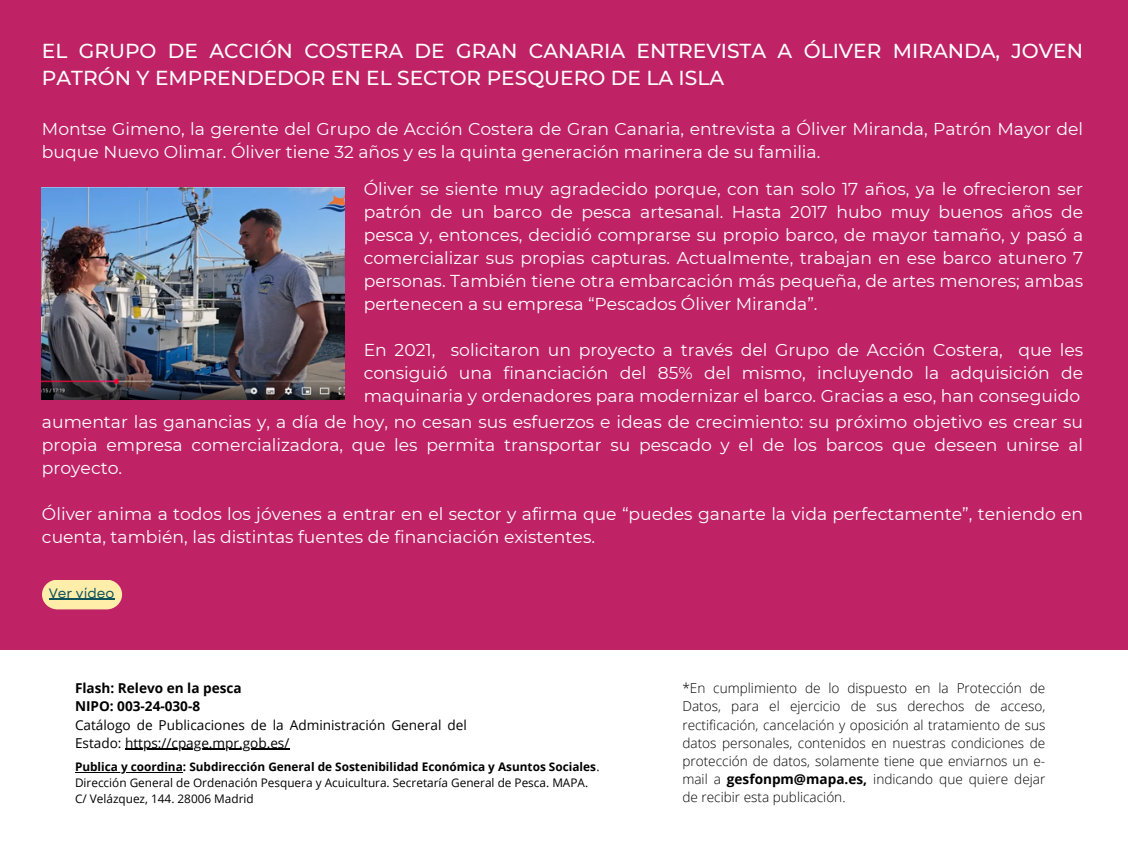
<style>
.page{position:relative;width:1128px;height:851px;background:#fff}
.page>*{position:absolute;margin:0;border:0;box-sizing:border-box;transform-origin:0 0}
.t1{font:500 20.2px/27px "Montserrat";color:#fff}
.t2{font:17.2px/23px "Montserrat";color:#fff;text-align:justify}
.t3{font:300 13.6px/18.2px "Open Sans";color:#000;text-align:justify}
.t4{font:13.6px/18.2px "Open Sans";color:#000}
.t5{font:700 13.6px/18.2px "Open Sans";color:#000}
.t6{font:13.6px "Garet";color:#0e515b}
.t7{font:11.8px/15.8px "Open Sans";color:#000}
.s1{font-weight:700}
</style>
<div class="page">
<hr style="left:125px;top:748px;width:165px;height:2px;background:#000">
<hr style="left:75px;top:772px;width:108px;height:1px;background:#000">
<div style="left:0;top:0;width:1128px;height:650px;background:#bf2265"></div>
<img style="left:42px;top:188px;width:303px;height:211px">
<svg style="left:42px;top:580px;width:80px;height:29px;background:#f2d9a1"></svg>
<hr style="left:49px;top:599px;width:65px;height:1px;background:#0e515b">
<p class="t1" style="left:42px;top:37px;width:1043px">EL GRUPO DE ACCIÓN COSTERA DE GRAN CANARIA ENTREVISTA A ÓLIVER MIRANDA, JOVEN<br>PATRÓN Y EMPRENDEDOR EN EL SECTOR PESQUERO DE LA ISLA</p>
<p class="t2" style="left:42px;top:117px;width:1043px">Montse Gimeno, la gerente del Grupo de Acción Costera de Gran Canaria, entrevista a Óliver Miranda, Patrón Mayor del buque Nuevo Olimar. Óliver tiene 32 años y es la quinta generación marinera de su familia.</p>
<p class="t2" style="left:364px;top:177px;width:721px">Óliver se siente muy agradecido porque, con tan solo 17 años, ya le ofrecieron ser patrón de un barco de pesca artesanal. Hasta 2017 hubo muy buenos años de pesca y, entonces, decidió comprarse su propio barco, de mayor tamaño, y pasó a comercializar sus propias capturas. Actualmente, trabajan en ese barco atunero 7 personas. También tiene otra embarcación más pequeña, de artes menores; ambas pertenecen a su empresa “Pescados Óliver Miranda”.</p>
<p class="t2" style="left:364px;top:338px;width:721px">En 2021, solicitaron un proyecto a través del Grupo de Acción Costera, que les consiguió una financiación del 85% del mismo, incluyendo la adquisición de maquinaria y ordenadores para modernizar el barco. Gracias a eso, han conseguido</p>
<p class="t2" style="left:42px;top:410px;width:1043px">aumentar las ganancias y, a día de hoy, no cesan sus esfuerzos e ideas de crecimiento: su próximo objetivo es crear su propia empresa comercializadora, que les permita transportar su pescado y el de los barcos que deseen unirse al proyecto.</p>
<p class="t2" style="left:42px;top:502px;width:1043px">Óliver anima a todos los jóvenes a entrar en el sector y afirma que “puedes ganarte la vida perfectamente”, teniendo en cuenta, también, las distintas fuentes de financiación existentes.</p>
<p class="t6" style="left:49px;top:583px;width:67px">Ver vídeo</p>
<p class="t5" style="left:75px;top:678px;width:168px">Flash: Relevo en la pesca<br>NIPO: 003-24-030-8</p>
<p class="t4" style="left:75px;top:715px;width:393px">Catálogo de Publicaciones de la Administración General del<br>Estado: https://cpage.mpr.gob.es/</p>
<p class="t7" style="left:75px;top:758px;width:526px"><span class="s1">Publica y coordina: Subdirección General de Sostenibilidad Económica y Asuntos Sociales</span>.<br>Dirección General de Ordenación Pesquera y Acuicultura. Secretaría General de Pesca. MAPA.<br>C/ Velázquez, 144. 28006 Madrid</p>
<p class="t3" style="left:682px;top:678px;width:364px">*En cumplimiento de lo dispuesto en la Protección de Datos, para el ejercicio de sus derechos de acceso, rectificación, cancelación y oposición al tratamiento de sus datos personales, contenidos en nuestras condiciones de protección de datos, solamente tiene que enviarnos un e&shy;mail a <span class="s1">gesfonpm@mapa.es,</span> indicando que quiere dejar de recibir esta publicación.</p>
</div>
